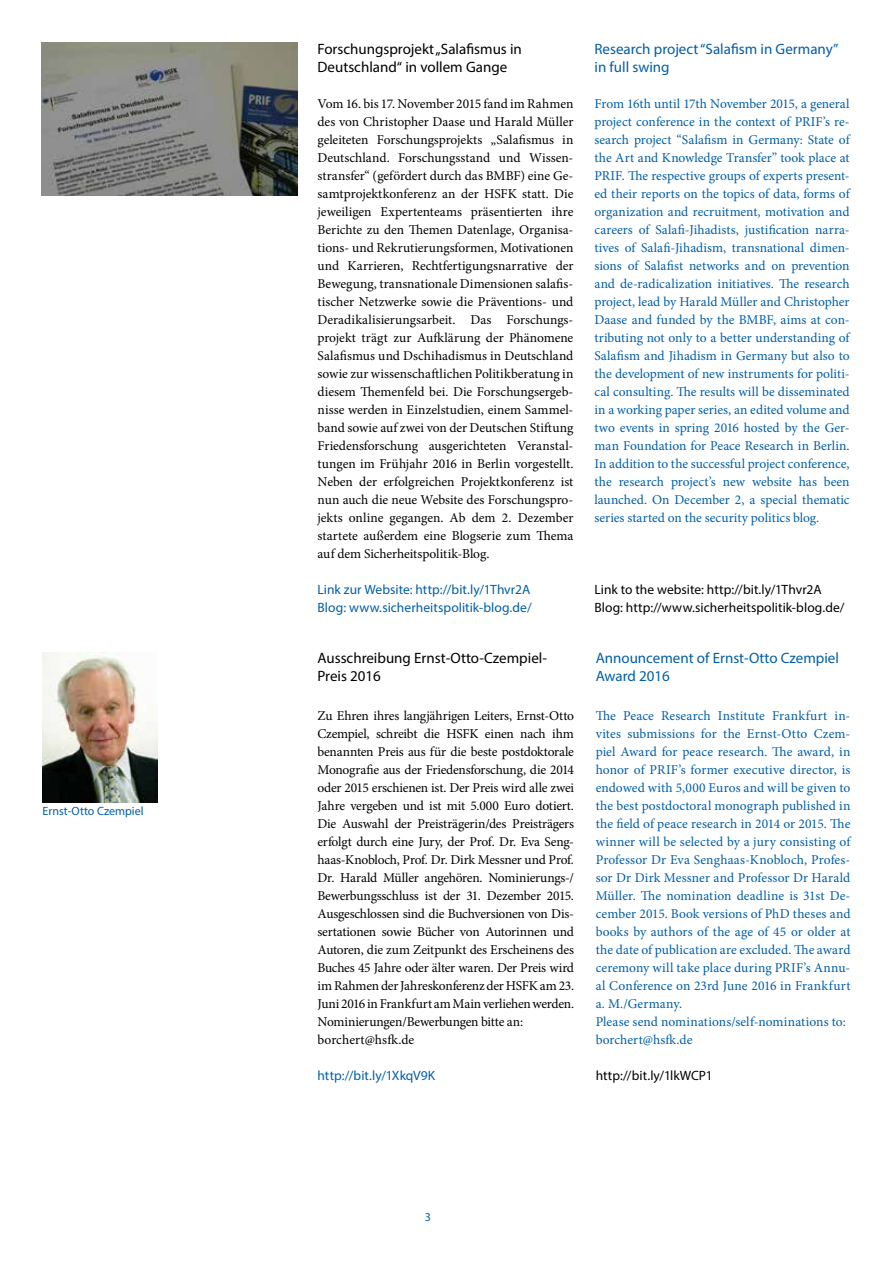
<style>
.page{position:relative;width:893px;height:1263px;background:#fff}
.page>*{position:absolute;margin:0;border:0;box-sizing:border-box;transform-origin:0 0}
.t1{font:15px/18px "Myriad Pro";color:#000}
.t2{font:15px/18px "Myriad Pro";color:#005ea8}
.t3{font:13.5px/18px "Minion Pro";letter-spacing:-.015em;color:#000}
.t4{font:13.5px/18px "Minion Pro";letter-spacing:.005em;color:#005ea8}
.t5{font:13.5px/18px "Myriad Pro";letter-spacing:.005em;color:#000}
.t6{font:13.5px/18px "Myriad Pro";letter-spacing:.005em;color:#005ea8}
.t7{font:12px "Myriad Pro";color:#005ea8}
</style>
<div class="page">
<img style="left:43px;top:652px;width:114px;height:150px">
<img style="left:42px;top:43px;width:255px;height:152px">
<p class="t7" style="left:43px;top:804px;width:103px">Ernst-Otto Czempiel</p>
<p class="t1" style="left:318px;top:40px;width:206px">Forschungsprojekt „Salafismus in<br>Deutschland“ in vollem Gange</p>
<p class="t3" style="left:318px;top:95px;width:257px;text-align:justify">Vom 16. bis 17. November 2015 fand im Rahmen des von Christopher Daase und Harald Müller geleiteten Forschungsprojekts „Salafismus in Deutschland. Forschungsstand und Wissen&shy;stransfer“ (gefördert durch das BMBF) eine Ge&shy;samtprojektkonferenz an der HSFK statt. Die jeweiligen Expertenteams präsentierten ihre Berichte zu den Themen Datenlage, Organisa&shy;tions- und Rekrutierungsformen, Motivationen und Karrieren, Rechtfertigungsnarrative der Bewegung, transnationale Dimensionen salafis&shy;tischer Netzwerke sowie die Präventions- und Deradikalisierungsarbeit. Das Forschungs&shy;projekt trägt zur Aufklärung der Phänomene Salafismus und Dschihadismus in Deutschland sowie zur wissenschaftlichen Politikberatung in diesem Themenfeld bei. Die Forschungsergeb&shy;nisse werden in Einzelstudien, einem Sammel&shy;band sowie auf zwei von der Deutschen Stiftung Friedensforschung ausgerichteten Veranstal&shy;tungen im Frühjahr 2016 in Berlin vorgestellt.<br>Neben der erfolgreichen Projektkonferenz ist nun auch die neue Website des Forschungspro&shy;jekts online gegangen. Ab dem 2. Dezember startete außerdem eine Blogserie zum Thema auf dem Sicherheitspolitik-Blog.</p>
<p class="t6" style="left:318px;top:580px;width:216px">Link zur Website: http://bit.ly/1Thvr2A<br>Blog: www.sicherheitspolitik-blog.de/</p>
<p class="t1" style="left:317px;top:649px;width:231px">Ausschreibung Ernst-Otto-Czempiel-<br>Preis 2016</p>
<p class="t3" style="left:317px;top:707px;width:258px">Zu Ehren ihres langjährigen Leiters, Ernst-Otto Czempiel, schreibt die HSFK einen nach ihm benannten Preis aus für die beste postdoktorale Monografie aus der Friedensforschung, die 2014 oder 2015 erschienen ist. Der Preis wird alle zwei Jahre vergeben und ist mit 5.000 Euro dotiert.<br>Die Auswahl der Preisträgerin/des Preisträgers erfolgt durch eine Jury, der Prof. Dr. Eva Seng&shy;haas-Knobloch, Prof. Dr. Dirk Messner und Prof.<br>Dr. Harald Müller angehören. Nominierungs-/ Bewerbungsschluss ist der 31. Dezember 2015.<br>Ausgeschlossen sind die Buchversionen von Dis&shy;sertationen sowie Bücher von Autorinnen und Autoren, die zum Zeitpunkt des Erscheinens des Buches 45 Jahre oder älter waren. Der Preis wird im Rahmen der Jahreskonferenz der HSFK am 23.<br>Juni 2016 in Frankfurt am Main verliehen werden.<br>Nominierungen/Bewerbungen bitte an: borchert@hsfk.de</p>
<p class="t6" style="left:317px;top:1066px;width:119px">http://bit.ly/1XkqV9K</p>
<p class="t2" style="left:594px;top:40px;width:245px">Research project “Salafism in Germany” in full swing</p>
<p class="t4" style="left:594px;top:95px;width:257px;text-align:justify">From 16th until 17th November 2015, a general project conference in the context of PRIF’s re&shy;search project “Salafism in Germany: State of the Art and Knowledge Transfer” took place at PRIF. The respective groups of experts present&shy;ed their reports on the topics of data, forms of organization and recruitment, motivation and careers of Salafi-Jihadists, justification narra&shy;tives of Salafi-Jihadism, transnational dimen&shy;sions of Salafist networks and on prevention and de-radicalization initiatives. The research project, lead by Harald Müller and Christopher Daase and funded by the BMBF, aims at con&shy;tributing not only to a better understanding of Salafism and Jihadism in Germany but also to the development of new instruments for politi&shy;cal consulting. The results will be disseminated in a working paper series, an edited volume and two events in spring 2016 hosted by the Ger&shy;man Foundation for Peace Research in Berlin.<br>In addition to the successful project conference, the research project’s new website has been launched. On December 2, a special thematic series started on the security politics blog.</p>
<p class="t5" style="left:594px;top:580px;width:252px">Link to the website: http://bit.ly/1Thvr2A<br>Blog: http://www.sicherheitspolitik-blog.de/</p>
<p class="t2" style="left:596px;top:649px;width:245px">Announcement of Ernst-Otto Czempiel<br>Award 2016</p>
<p class="t4" style="left:596px;top:707px;width:256px">The Peace Research Institute Frankfurt in&shy;vites submissions for the Ernst-Otto Czem&shy;piel Award for peace research. The award, in honor of PRIF’s former executive director, is endowed with 5,000 Euros and will be given to the best postdoctoral monograph published in the field of peace research in 2014 or 2015. The winner will be selected by a jury consisting of Professor Dr Eva Senghaas-Knobloch, Profes&shy;sor Dr Dirk Messner and Professor Dr Harald Müller. The nomination deadline is 31st De&shy;cember 2015. Book versions of PhD theses and books by authors of the age of 45 or older at the date of publication are excluded. The award ceremony will take place during PRIF’s Annu&shy;al Conference on 23rd June 2016 in Frankfurt a. M./Germany.<br>Please send nominations/self-nominations to: borchert@hsfk.de</p>
<p class="t5" style="left:596px;top:1066px;width:119px">http://bit.ly/1lkWCP1</p>
<p class="t7" style="left:425px;top:1209px;width:8px">3</p>
</div>
